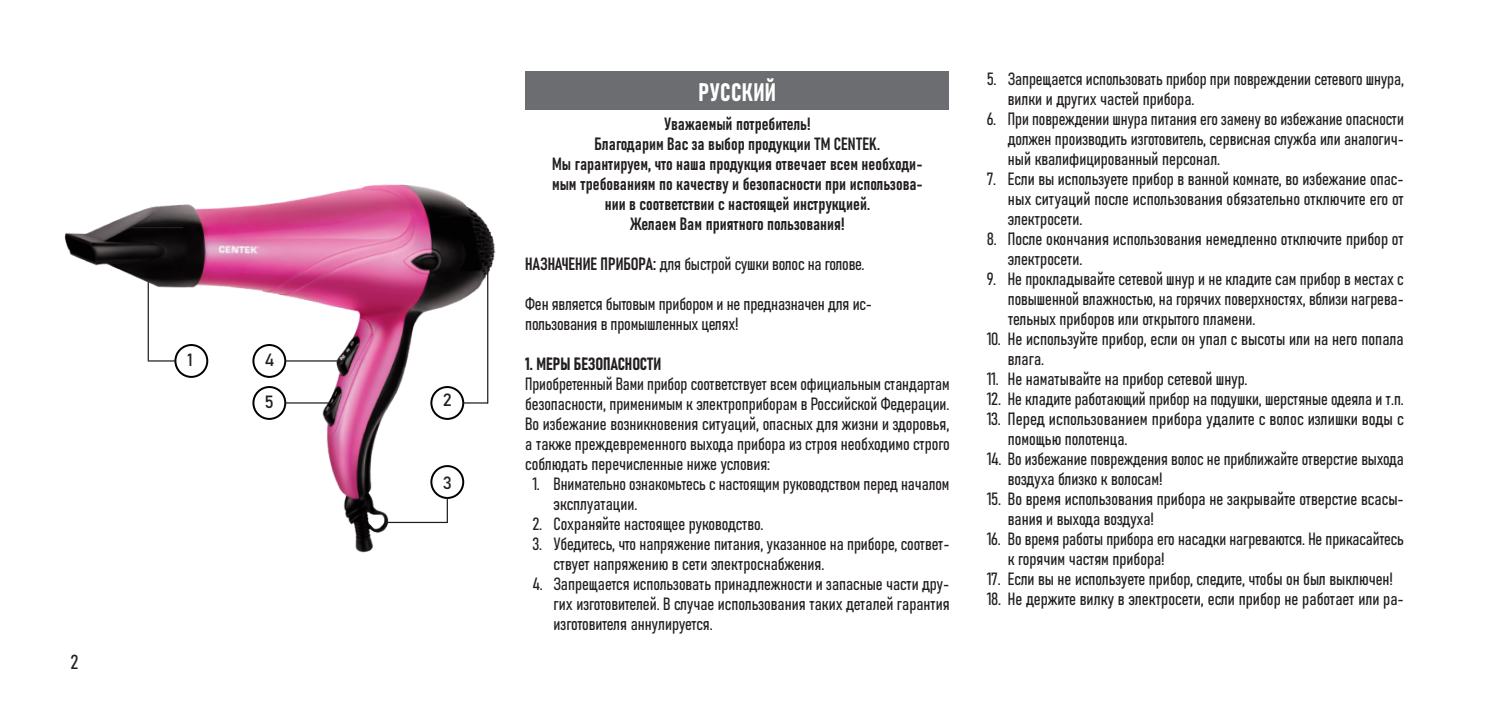
<style>
.page{position:relative;width:1489px;height:709px;background:#fff}
.page>*{position:absolute;margin:0;border:0;box-sizing:border-box;transform-origin:0 0}
.Выделение_абзаца{font:25px "Bahnschrift";letter-spacing:.015em;color:#fff}
.t1{font:20px "Bahnschrift";color:#231f20}
.основной_рус{font:17.5px/20px "Bahnschrift";color:#231f20}
</style>
<div class="page">
<img style="left:64px;top:184px;width:432px;height:369px">
<div style="left:174px;top:344px;width:34px;height:34px;border:2px solid #000;border-radius:50%"></div>
<div style="left:430px;top:386px;width:34px;height:34px;border:2px solid #000;border-radius:50%"></div>
<div style="left:430px;top:465px;width:34px;height:34px;border:2px solid #000;border-radius:50%"></div>
<div style="left:252px;top:386px;width:34px;height:34px;border:2px solid #000;border-radius:50%"></div>
<div style="left:252px;top:344px;width:34px;height:34px;border:2px solid #000;border-radius:50%"></div>
<hr style="left:130px;top:227px;width:53px;height:1px;background:#231f20">
<svg style="left:463px;top:402px;width:24px;height:1px"></svg>
<hr style="left:487px;top:267px;width:1px;height:136px;background:#231f20">
<hr style="left:386px;top:522px;width:62px;height:1px;background:#231f20">
<hr style="left:285px;top:402px;width:47px;height:1px;background:#231f20">
<hr style="left:285px;top:360px;width:56px;height:1px;background:#231f20">
<svg style="left:149px;top:360px;width:26px;height:1px"></svg>
<hr style="left:148px;top:282px;width:1px;height:79px;background:#231f20">
<div style="left:525px;top:71px;width:423px;height:39px;background:#6c6d70"></div>
<hr style="left:446px;top:497px;width:2px;height:26px;background:#231f20">
<p class="t1" style="left:71px;top:647px;width:10px">2</p>
<p class="основной_рус" style="left:187px;top:349px;width:7px">1</p>
<p class="основной_рус" style="left:264px;top:349px;width:11px">4</p>
<p class="основной_рус" style="left:264px;top:391px;width:11px">5</p>
<p class="основной_рус" style="left:443px;top:388px;width:11px">2</p>
<p class="основной_рус" style="left:442px;top:471px;width:11px">3</p>
<p class="Выделение_абзаца" style="left:698px;top:73px;width:79px">РУССКИЙ</p>
<p class="основной_рус" style="left:664px;top:112px;width:148px">Уважаемый потребитель!</p>
<p class="основной_рус" style="left:594px;top:132px;width:287px">Благодарим Вас за выбор продукции ТМ CENTEK.</p>
<p class="основной_рус" style="left:552px;top:152px;width:372px">Мы гарантируем, что наша продукция отвечает всем необходи-</p>
<p class="основной_рус" style="left:552px;top:172px;width:372px">мым требованиям по качеству и безопасности при использова-</p>
<p class="основной_рус" style="left:604px;top:192px;width:267px">нии в соответствии с настоящей инструкцией.</p>
<p class="основной_рус" style="left:630px;top:212px;width:216px">Желаем Вам приятного пользования!</p>
<p class="основной_рус" style="left:525px;top:252px;width:341px">НАЗНАЧЕНИЕ ПРИБОРА: для быстрой сушки волос на голове.</p>
<p class="основной_рус" style="left:525px;top:292px;width:348px">Фен является бытовым прибором и не предназначен для ис-</p>
<p class="основной_рус" style="left:525px;top:312px;width:215px">пользования в промышленных целях!</p>
<p class="основной_рус" style="left:525px;top:352px;width:138px">1. МЕРЫ БЕЗОПАСНОСТИ</p>
<p class="основной_рус" style="left:525px;top:372px;width:426px">Приобретенный Вами прибор соответствует всем официальным стандартам безопасности, применимым к электроприборам в Российской Федерации.</p>
<p class="основной_рус" style="left:525px;top:412px;width:426px;text-align:justify">Во избежание возникновения ситуаций, опасных для жизни и здоровья, а также преждевременного выхода прибора из строя необходимо строго соблюдать перечисленные ниже условия:</p>
<p class="основной_рус" style="left:553px;top:472px;width:397px;text-indent:-21px">1. Внимательно ознакомьтесь с настоящим руководством перед началом эксплуатации.</p>
<p class="основной_рус" style="left:532px;top:512px;width:232px">2. Сохраняйте настоящее руководство.</p>
<p class="основной_рус" style="left:553px;top:532px;width:397px;text-indent:-21px">3. Убедитесь, что напряжение питания, указанное на приборе, соответ&shy;ствует напряжению в сети электроснабжения.</p>
<p class="основной_рус" style="left:553px;top:572px;width:397px;text-align:justify;text-indent:-21px">4. Запрещается использовать принадлежности и запасные части дру&shy;гих изготовителей. В случае использования таких деталей гарантия изготовителя аннулируется.</p>
<p class="основной_рус" style="left:1007px;top:67px;width:397px;text-indent:-21px">5. Запрещается использовать прибор при повреждении сетевого шнура, вилки и других частей прибора.</p>
<p class="основной_рус" style="left:1007px;top:107px;width:397px;text-align:justify;text-indent:-21px">6. При повреждении шнура питания его замену во избежание опасности должен производить изготовитель, сервисная служба или аналогич&shy;ный квалифицированный персонал.</p>
<p class="основной_рус" style="left:1007px;top:167px;width:397px;text-align:justify;text-indent:-21px">7. Если вы используете прибор в ванной комнате, во избежание опас&shy;ных ситуаций после использования обязательно отключите его от электросети.</p>
<p class="основной_рус" style="left:1007px;top:227px;width:397px;text-indent:-21px">8. После окончания использования немедленно отключите прибор от электросети.</p>
<p class="основной_рус" style="left:1007px;top:267px;width:397px;text-align:justify;text-indent:-21px">9. Не прокладывайте сетевой шнур и не кладите сам прибор в местах с повышенной влажностью, на горячих поверхностях, вблизи нагрева&shy;тельных приборов или открытого пламени.</p>
<p class="основной_рус" style="left:1007px;top:327px;width:397px;text-indent:-21px">10. Не используйте прибор, если он упал с высоты или на него попала влага.</p>
<p class="основной_рус" style="left:986px;top:367px;width:262px">11. Не наматывайте на прибор сетевой шнур.</p>
<p class="основной_рус" style="left:986px;top:387px;width:418px">12. Не кладите работающий прибор на подушки, шерстяные одеяла и т.п.</p>
<p class="основной_рус" style="left:1007px;top:407px;width:397px;text-indent:-21px">13. Перед использованием прибора удалите с волос излишки воды с помощью полотенца.</p>
<p class="основной_рус" style="left:1007px;top:447px;width:397px;text-indent:-21px">14. Во избежание повреждения волос не приближайте отверстие выхода воздуха близко к волосам!</p>
<p class="основной_рус" style="left:1007px;top:487px;width:397px;text-indent:-21px">15. Во время использования прибора не закрывайте отверстие всасы&shy;вания и выхода воздуха!</p>
<p class="основной_рус" style="left:1007px;top:527px;width:397px;text-indent:-21px">16. Во время работы прибора его насадки нагреваются. Не прикасайтесь к горячим частям прибора!</p>
<p class="основной_рус" style="left:986px;top:567px;width:408px">17. Если вы не используете прибор, следите, чтобы он был выключен!</p>
<p class="основной_рус" style="left:986px;top:587px;width:419px">18. Не держите вилку в электросети, если прибор не работает или ра-</p>
</div>
